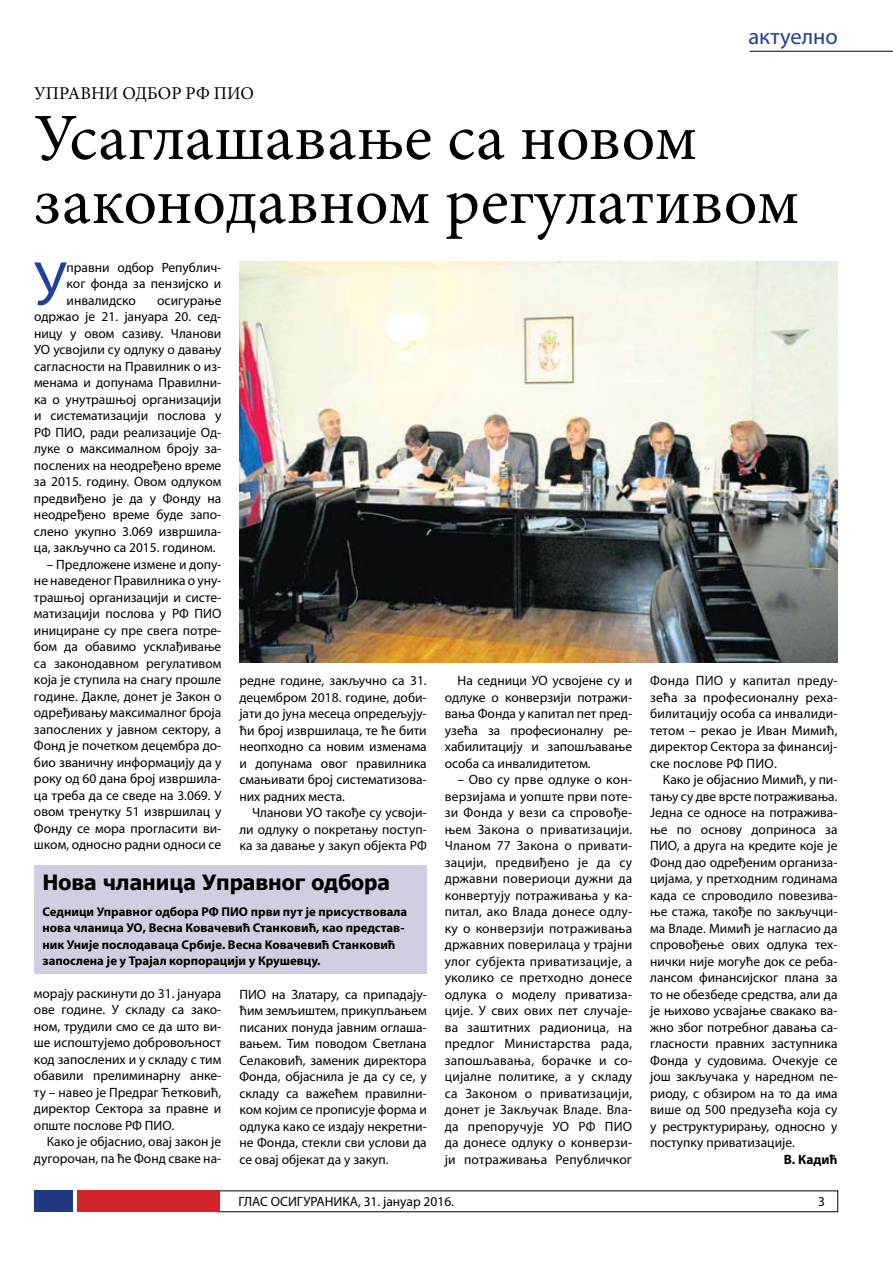
<style>
.page{position:relative;width:893px;height:1263px;background:#fff}
.page>*{position:absolute;margin:0;border:0;box-sizing:border-box;transform-origin:0 0}
.t1{font:66px/64.1px "Minion Pro";color:#000}
.t2{font:62.4px "Myriad Pro";color:#21409a}
.t3{font:22.5px "Myriad Pro";color:#21409a}
.t4{font:700 21px "Tahoma";color:#000}
.t5{font:18px "Minion Pro";color:#000}
.t6{font:13.5px/16.5px "Myriad Pro";color:#000;text-align:justify}
.t7{font:700 13.5px "Myriad Pro";color:#000}
.t8{font:700 12.75px/16.5px "Myriad Pro";color:#000}
</style>
<div class="page">
<div style="left:34px;top:1191px;width:38px;height:21px;background:#213982"></div>
<div style="left:77px;top:1191px;width:142px;height:21px;background:#d2232a"></div>
<hr style="left:749px;top:51px;width:144px;height:1px;background:#000">
<img style="left:240px;top:261px;width:598px;height:401px">
<div style="left:34px;top:866px;width:392px;height:108px;background:#d0cfe1"></div>
<h3 class="t3" style="left:748px;top:23px;width:91px">актуелно</h3>
<h3 class="t5" style="left:34px;top:83px;width:221px">УПРАВНИ ОДБОР РФ ПИО</h3>
<h1 class="t1" style="left:34px;top:109px;width:767px">Усаглашавање са новом законодавном регулативом</h1>
<h2 class="t2" style="left:34px;top:245px;width:34px">У</h2>
<p class="t6" style="left:67px;top:259px;width:156px">правни одбор Републич&shy;ког фонда за пензијско и инвалидско</p>
<p class="t6" style="left:34px;top:292px;width:189px;text-indent:123px">осигурање одржао је 21. јануара 20. сед&shy;ницу у овом сазиву. Чланови УО усвојили су одлуку о давању сагласности на Правилник о из&shy;менама и допунама Правилни&shy;ка о унутрашњој организацији и систематизацији послова у РФ ПИО, ради реализације Од&shy;луке о максималном броју за&shy;послених на неодређено време за 2015. годину. Овом одлуком предвиђено је да у Фонду на неодређено време буде запо&shy;слено укупно 3.069 извршила&shy;ца, закључно са 2015. годином.</p>
<p class="t6" style="left:34px;top:556px;width:189px;text-indent:13px">– Предложене измене и допу&shy;не наведеног Правилника о уну&shy;трашњој организацији и систе&shy;матизацији послова у РФ ПИО инициране су пре свега потре&shy;бом да обавимо усклађивање са законодавном регулативом која је ступила на снагу прошле године. Дакле, донет је Закон о одређивању максималног броја запослених у јавном сектору, а Фонд је почетком децембра до&shy;био званичну информацију да у року од 60 дана број извршила&shy;ца треба да се сведе на 3.069. У овом тренутку 51 извршилац у Фонду се мора прогласити ви&shy;шком, односно радни односи се</p>
<p class="t6" style="left:239px;top:672px;width:189px">редне године, закључно са 31. децембром 2018. године, доби&shy;јати до јуна месеца опредељују&shy;ћи број извршилаца, те ће бити неопходно са новим изменама и допунама овог правилника смањивати број систематизова&shy;них радних места.</p>
<p class="t6" style="left:239px;top:804px;width:189px;text-indent:13px">Чланови УО такође су усвоји&shy;ли одлуку о покретању поступ&shy;ка за давање у закуп објекта РФ</p>
<h3 class="t4" style="left:43px;top:868px;width:349px">Но-ва чла-ни-ца Управ-ног од-бо-ра</h3>
<p class="t8" style="left:43px;top:903px;width:366px">Седници Управног одбора РФ ПИО први пут је присуствовала нова чланица УО, Весна Ковачевић Станковић, као представ&shy;ник Уније послодаваца Србије. Весна Ковачевић Станковић запослена је у Трајал корпорацији у Крушевцу.</p>
<p class="t6" style="left:34px;top:984px;width:189px">морају раскинути до 31. јануара ове године. У складу са зако&shy;ном, трудили смо се да што ви&shy;ше испоштујемо добровољност код запослених и у складу с тим обавили прелиминарну анке&shy;ту – навео је Предраг Ћетковић, директор Сектора за правне и опште послове РФ ПИО.</p>
<p class="t6" style="left:34px;top:1133px;width:189px;text-align:right">Како је објаснио, овај закон је дугорочан, па ће Фонд сваке на-</p>
<p class="t6" style="left:239px;top:986px;width:189px">ПИО на Златару, са припадају&shy;ћим земљиштем, прикупљањем писаних понуда јавним оглаша&shy;вањем. Тим поводом Светлана Селаковић, заменик директора Фонда, објаснила је да су се, у складу са важећем правилни&shy;ком којим се прописује форма и одлука како се издају некретни&shy;не Фонда, стекли сви услови да се овај објекат да у закуп.</p>
<p class="t6" style="left:445px;top:672px;width:189px;text-indent:13px">На седници УО усвојене су и одлуке о конверзији потражи&shy;вања Фонда у капитал пет пред&shy;узећа за професионалну ре&shy;хабилитацију и запошљавање особа са инвалидитетом.</p>
<p class="t6" style="left:445px;top:771px;width:189px;text-indent:13px">– Ово су прве одлуке о кон&shy;верзијама и уопште први поте&shy;зи Фонда у вези са спровође&shy;њем Закона о приватизацији.<br>Чланом 77 Закона о привати&shy;зацији, предвиђено је да су државни повериоци дужни да конвертују потраживања у ка&shy;питал, ако Влада донесе одлу&shy;ку о конверзији потраживања државних поверилаца у трајни улог субјекта приватизације, а уколико се претходно донесе одлука о моделу приватиза&shy;ције. У свих ових пет случаје&shy;ва заштитних радионица, на предлог Министарства рада, запошљавања, борачке и со&shy;цијалне политике, а у складу са Законом о приватизацији, донет је Закључак Владе. Вла&shy;да препоручује УО РФ ПИО да донесе одлуку о конверзи&shy;ји потраживања Републичког</p>
<p class="t6" style="left:239px;top:1193px;width:217px">ГЛАС ОСИГУРАНИКА, 31. јануар 2016.</p>
<p class="t6" style="left:650px;top:672px;width:189px">Фонда ПИО у капитал преду&shy;зећа за професионалну реха&shy;билитацију особа са инвалиди&shy;тетом – рекао је Иван Мимић, директор Сектора за финансиј&shy;ске послове РФ ПИО.</p>
<p class="t6" style="left:650px;top:771px;width:189px;text-indent:13px">Како је објаснио Мимић, у пи&shy;тању су две врсте потраживања.<br>Једна се односе на потражива&shy;ње по основу доприноса за ПИО, а друга на кредите које је Фонд дао одређеним организа&shy;цијама, у претходним годинама када се спроводило повезива&shy;ње стажа, такође по закључци&shy;ма Владе. Мимић је нагласио да спровођење ових одлука тех&shy;нички није могуће док се реба&shy;лансом финансијског плана за то не обезбеде средства, али да је њихово усвајање свакако ва&shy;жно због потребног давања са&shy;гласности правних заступника Фонда у судовима. Очекује се још закључака у наредном пе&shy;риоду, с обзиром на то да има више од 500 предузећа која су у реструктурирању, односно у поступку приватизације.</p>
<p class="t7" style="left:784px;top:1150px;width:55px">В. Кадић</p>
<p class="t6" style="left:818px;top:1193px;width:8px">3</p>
</div>
